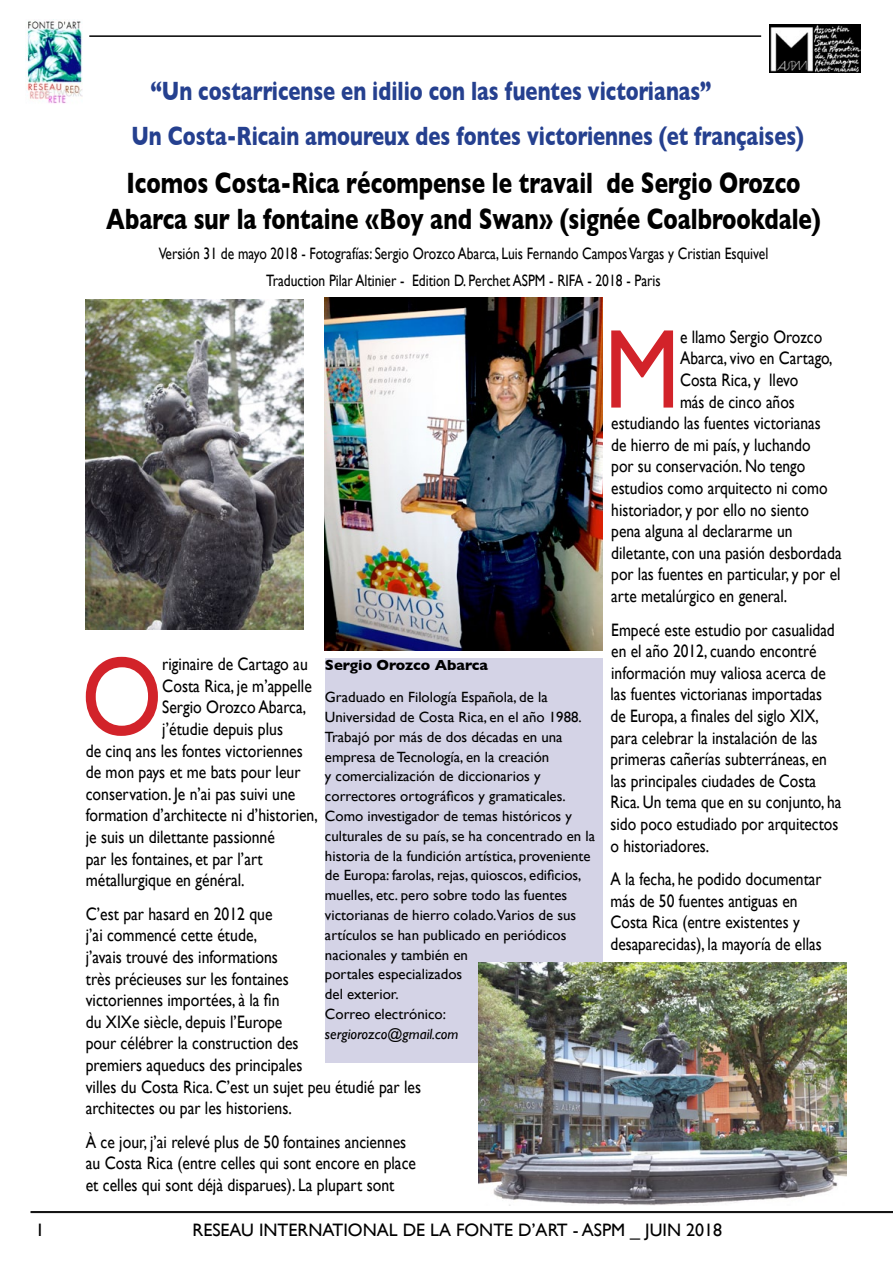
<style>
.page{position:relative;width:893px;height:1263px;background:#fff}
.page>*{position:absolute;margin:0;border:0;box-sizing:border-box;transform-origin:0 0}
.t1{font:112.95px "Gill Sans";color:#d2232a;scale:.87 1}
.t2{font:112.95px "Gill Sans";color:#d2232a;scale:.86 1}
.t3{font:700 30px/36px "Gill Sans";color:#000;text-align:center;scale:.75 1}
.t4{font:700 27px/44.4px "Gill Sans";color:#25408f;scale:.75 1}
.t5{font:18px/21.6px "Gill Sans";color:#000;scale:.86 1}
.t6{font:18px/21.6px "Gill Sans";color:#000;scale:.87 1}
.t7{font:18px "Gill Sans";color:#000}
.t8{font:16.5px/27px "Gill Sans";color:#000;text-align:center;scale:.82 1}
.t9{font:14.85px/19.8px "Gill Sans";color:#000}
.t10{font:italic 14.85px "Gill Sans";color:#000}
.t11{font:700 14.85px "Gill Sans";color:#000}
</style>
<div class="page">
<hr style="left:31px;top:1211px;width:862px;height:1px;background:#000">
<hr style="left:31px;top:1212px;width:862px;height:1px;background:#000">
<img style="left:324px;top:298px;width:279px;height:353px">
<div style="left:325px;top:658px;width:277px;height:404px;background:#d4d3e6"></div>
<img style="left:85px;top:300px;width:218px;height:329px">
<img style="left:478px;top:962px;width:368px;height:244px">
<img style="left:27px;top:19px;width:56px;height:85px">
<img style="left:770px;top:24px;width:91px;height:49px">
<hr style="left:89px;top:35px;width:672px;height:2px;background:#000">
<h3 class="t4" style="left:131px;top:68px;width:898px;text-indent:19px">“Un costarricense en idilio con las fuentes victorianas”<br>Un Costa-Ricain amoureux des fontes victoriennes (et françaises)</h3>
<h2 class="t3" style="left:106px;top:164px;width:954px">Icomos Costa-Rica récompense le travail de Sergio Orozco<br>Abarca sur la fontaine «Boy and Swan» (signée Coalbrookdale)</h2>
<p class="t8" style="left:159px;top:239px;width:745px">Versión 31 de mayo 2018 - Fotografías: Sergio Orozco Abarca, Luis Fernando Campos Vargas y Cristian Esquivel<br>Traduction Pilar Altinier - Edition D. Perchet ASPM - RIFA - 2018 - Paris</p>
<h1 class="t1" style="left:81px;top:630px;width:94px">O</h1>
<p class="t6" style="left:162px;top:653px;width:169px">riginaire de Cartago au</p>
<p class="t11" style="left:325px;top:654px;width:165px">Sergio Orozco Abarca</p>
<p class="t9" style="left:325px;top:687px;width:272px">Graduado en Filología Española, de la Universidad de Costa Rica, en el año 1988.<br>Trabajó por más de dos décadas en una empresa de Tecnología, en la creación<br>y comercialización de diccionarios y correctores ortográficos y gramaticales.<br>Como investigador de temas históricos y culturales de su país, se ha concentrado en la historia de la fundición artística, proveniente de Europa: farolas, rejas, quioscos, edificios, muelles, etc. pero sobre todo las fuentes victorianas de hierro colado.Varios de sus artículos se han publicado en periódicos nacionales y también en<br>portales especializados<br>del exterior.<br>Correo electrónico:</p>
<p class="t10" style="left:325px;top:1025px;width:135px">sergiorozco@gmail.com</p>
<p class="t6" style="left:162px;top:675px;width:173px">Costa Rica, je m’appelle</p>
<p class="t6" style="left:162px;top:696px;width:167px">Sergio Orozco Abarca,</p>
<p class="t6" style="left:162px;top:718px;width:140px">j’étudie depuis plus</p>
<p class="t6" style="left:86px;top:739px;width:251px">de cinq ans les fontes victoriennes</p>
<p class="t6" style="left:86px;top:761px;width:248px">de mon pays et me bats pour leur</p>
<p class="t6" style="left:86px;top:783px;width:242px">conservation. Je n’ai pas suivi une</p>
<p class="t6" style="left:86px;top:804px;width:268px">formation d’architecte ni d’historien,</p>
<p class="t6" style="left:86px;top:826px;width:219px">je suis un dilettante passionné</p>
<p class="t6" style="left:86px;top:847px;width:205px">par les fontaines, et par l’art</p>
<p class="t6" style="left:86px;top:869px;width:184px">métallurgique en général.</p>
<p class="t6" style="left:86px;top:903px;width:387px">C’est par hasard en 2012 que<br>j’ai commencé cette étude,<br>j’avais trouvé des informations<br>très précieuses sur les fontaines<br>victoriennes importées, à la fin<br>du XIXe siècle, depuis l’Europe<br>pour célébrer la construction des<br>premiers aqueducs des principales<br>villes du Costa Rica. C’est un sujet peu étudié par les architectes ou par les historiens.</p>
<p class="t6" style="left:86px;top:1131px;width:381px">À ce jour, j’ai relevé plus de 50 fontaines anciennes au Costa Rica (entre celles qui sont encore en place et celles qui sont déjà disparues). La plupart sont</p>
<h1 class="t2" style="left:604px;top:303px;width:90px">M</h1>
<p class="t5" style="left:680px;top:326px;width:167px">e llamo Sergio Orozco</p>
<p class="t5" style="left:680px;top:347px;width:179px">Abarca, vivo en Cartago,</p>
<p class="t5" style="left:680px;top:369px;width:139px">Costa Rica, y llevo</p>
<p class="t5" style="left:680px;top:390px;width:135px">más de cinco años</p>
<p class="t5" style="left:611px;top:412px;width:245px">estudiando las fuentes victorianas</p>
<p class="t5" style="left:611px;top:434px;width:233px">de hierro de mi país, y luchando</p>
<p class="t5" style="left:611px;top:455px;width:227px">por su conservación. No tengo</p>
<p class="t5" style="left:611px;top:477px;width:253px">estudios como arquitecto ni como</p>
<p class="t5" style="left:611px;top:498px;width:231px">historiador, y por ello no siento</p>
<p class="t5" style="left:611px;top:520px;width:212px">pena alguna al declararme un</p>
<p class="t5" style="left:611px;top:542px;width:269px">diletante, con una pasión desbordada</p>
<p class="t5" style="left:611px;top:563px;width:268px">por las fuentes en particular, y por el</p>
<p class="t5" style="left:611px;top:585px;width:206px">arte metalúrgico en general.</p>
<p class="t5" style="left:610px;top:618px;width:270px">Empecé este estudio por casualidad en el año 2012, cuando encontré información muy valiosa acerca de las fuentes victorianas importadas de Europa, a finales del siglo XIX, para celebrar la instalación de las primeras cañerías subterráneas, en las principales ciudades de Costa Rica. Un tema que en su conjunto, ha sido poco estudiado por arquitectos o historiadores.</p>
<p class="t5" style="left:610px;top:868px;width:247px">A la fecha, he podido documentar más de 50 fuentes antiguas en<br>Costa Rica (entre existentes y desaparecidas), la mayoría de ellas</p>
<p class="t7" style="left:36px;top:1219px;width:10px">1</p>
<p class="t7" style="left:193px;top:1219px;width:531px">RESEAU INTERNATIONAL DE LA FONTE D’ART - ASPM _ JUIN 2018</p>
</div>
